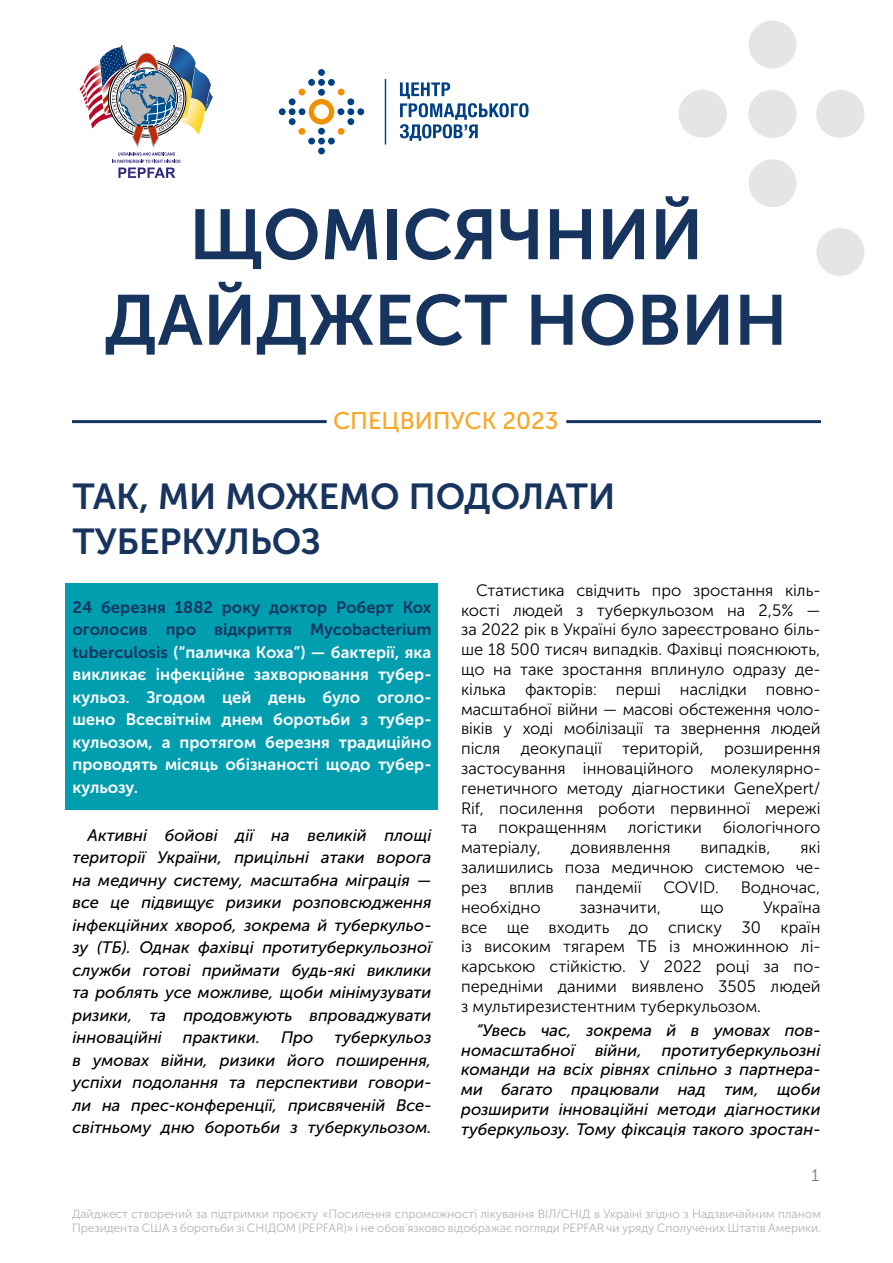
<style>
.page{position:relative;width:893px;height:1263px;background:#fff}
.page>*{position:absolute;margin:0;border:0;box-sizing:border-box;transform-origin:0 0}
.t1{font:70.5px/85.5px "Museo Sans Cyrl 700";color:#17345e;text-align:center}
.t2{font:36px/45px "Museo Sans Cyrl 700";color:#17345e}
.t3{font:24px "Museo Sans Cyrl 500";color:#faa627}
.t4{font:16.5px/19.8px "Museo Sans Cyrl 300";color:#000;text-align:justify}
.t5{font:italic 16.5px/22.5px "Museo Sans Cyrl 500";color:#000;text-align:justify}
.t6{font:16.5px/22.5px "Museo Sans Cyrl 700";color:#fff;text-align:justify}
.t7{font:16.5px "Museo Sans Cyrl 300";color:#717e85}
.t8{font:12px/14.4px "Museo Sans Cyrl 300";color:#b3b2b2}
.s1{color:#17355f}
</style>
<div class="page">
<div style="left:66px;top:583px;width:372px;height:226px;background:#009eaf"></div>
<div style="left:816px;top:228px;width:48px;height:48px;background:#e3e5e7;border-radius:50%"></div>
<svg style="left:679px;top:90px;width:48px;height:48px"></svg>
<div style="left:748px;top:90px;width:48px;height:48px;background:#e3e5e7;border-radius:24px"></div>
<div style="left:749px;top:159px;width:47px;height:48px;background:#e3e5e7;border-radius:50%"></div>
<div style="left:749px;top:21px;width:47px;height:47px;background:#e3e5e7;border-radius:50%"></div>
<svg style="left:816px;top:90px;width:48px;height:48px"></svg>
<div style="left:298px;top:89px;width:7px;height:7px;background:#f29100;border-radius:50%"></div>
<div style="left:338px;top:89px;width:7px;height:7px;background:#f29100;border-radius:50%"></div>
<div style="left:298px;top:128px;width:7px;height:7px;background:#f29100;border-radius:50%"></div>
<hr style="left:385px;top:79px;width:1px;height:66px;background:#004087">
<div style="left:318px;top:148px;width:7px;height:6px;background:#004087;border-radius:50%"></div>
<div style="left:318px;top:79px;width:7px;height:7px;background:#004087;border-radius:50%"></div>
<div style="left:318px;top:69px;width:7px;height:7px;background:#004087;border-radius:50%"></div>
<div style="left:308px;top:79px;width:7px;height:7px;background:#004087;border-radius:50%"></div>
<div style="left:328px;top:79px;width:7px;height:7px;background:#004087;border-radius:50%"></div>
<div style="left:357px;top:108px;width:7px;height:7px;background:#004087;border-radius:50%"></div>
<div style="left:289px;top:108px;width:7px;height:7px;background:#004087;border-radius:50%"></div>
<div style="left:279px;top:108px;width:7px;height:7px;background:#004087;border-radius:50%"></div>
<div style="left:289px;top:118px;width:7px;height:7px;background:#004087;border-radius:50%"></div>
<div style="left:289px;top:98px;width:7px;height:7px;background:#004087;border-radius:50%"></div>
<div style="left:318px;top:138px;width:7px;height:7px;background:#004087;border-radius:50%"></div>
<div style="left:328px;top:138px;width:7px;height:6px;background:#004087;border-radius:50%"></div>
<div style="left:308px;top:138px;width:7px;height:6px;background:#004087;border-radius:50%"></div>
<div style="left:347px;top:108px;width:7px;height:7px;background:#004087;border-radius:50%"></div>
<div style="left:347px;top:98px;width:7px;height:7px;background:#004087;border-radius:50%"></div>
<div style="left:347px;top:118px;width:7px;height:7px;background:#004087;border-radius:50%"></div>
<svg style="left:309px;top:99px;width:36px;height:36px"></svg>
<div style="left:318px;top:89px;width:7px;height:7px;background:#004087;border-radius:50%"></div>
<div style="left:299px;top:108px;width:6px;height:7px;background:#004087;border-radius:50%"></div>
<div style="left:318px;top:128px;width:7px;height:7px;background:#004087;border-radius:50%"></div>
<div style="left:338px;top:108px;width:6px;height:7px;background:#004087;border-radius:50%"></div>
<svg style="left:400px;top:82px;width:128px;height:59px"></svg>
<hr style="left:72px;top:420px;width:255px;height:3px;background:#17345e">
<hr style="left:566px;top:420px;width:255px;height:3px;background:#17345e">
<svg style="left:80px;top:45px;width:133px;height:133px"></svg>
<h1 class="t1" style="left:105px;top:192px;width:684px">ЩОМІСЯЧНИЙ<br>ДАЙДЖЕСТ НОВИН</h1>
<h3 class="t3" style="left:333px;top:407px;width:227px">СПЕЦВИПУСК 2023</h3>
<h2 class="t2" style="left:72px;top:474px;width:544px">ТАК, МИ МОЖЕМО ПОДОЛАТИ<br>ТУБЕРКУЛЬОЗ</h2>
<p class="t6" style="left:72px;top:596px;width:360px"><span class="s1">24 березня 1882 року доктор Роберт Кох оголосив про відкриття Mycobacterium tuberculosis</span> (“паличка Коха”) — бактерії, яка викликає інфекційне захворювання тубер&shy;кульоз. Згодом цей день було оголо&shy;шено Всесвітнім днем боротьби з тубер&shy;кульозом, а протягом березня традиційно проводять місяць обізнаності щодо тубер&shy;кульозу.</p>
<p class="t5" style="left:72px;top:824px;width:360px;text-indent:15px">Активні бойові дії на великій площі території України, прицільні атаки ворога на медичну систему, масштабна міграція — все це підвищує ризики розповсюдження інфекційних хвороб, зокрема й туберкульо&shy;зу (ТБ). Однак фахівці протитуберкульозної служби готові приймати будь-які виклики та роблять усе можливе, щоби мінімузувати ризики, та продовжують впроваджувати інноваційні</p>
<p class="t5" style="left:72px;top:1026px;width:360px;text-indent:262px">туберкульоз в умовах війни, ризики його поширення, успіхи подолання та перспективи говори&shy;ли на прес-конференції, присвяченій Все&shy;світньому дню боротьби з туберкульозом.</p>
<p class="t5" style="left:183px;top:1026px;width:79px">практики.</p>
<p class="t5" style="left:281px;top:1026px;width:34px">Про</p>
<p class="t4" style="left:461px;top:580px;width:361px;text-indent:15px">Статистика свідчить про зростання кіль&shy;кості людей з туберкульозом на 2,5% — за 2022 рік в Україні було зареєстровано біль&shy;ше 18 500 тисяч випадків. Фахівці пояснюють, що на таке зростання вплинуло одразу де&shy;кілька факторів: перші наслідки повно&shy;масштабної війни — масові обстеження чоло&shy;віків у ході мобілізації та звернення людей після деокупації територій, розширення застосування інноваційного молекулярно&shy;генетичного методу діагностики GeneXpert/ Rif, посилення роботи первинної мережі та</p>
<p class="t4" style="left:498px;top:818px;width:110px">покращенням</p>
<p class="t4" style="left:628px;top:818px;width:76px">логістики</p>
<p class="t4" style="left:723px;top:818px;width:99px">біологічного</p>
<p class="t4" style="left:461px;top:838px;width:82px">матеріалу,</p>
<p class="t4" style="left:571px;top:838px;width:101px">довиявлення</p>
<p class="t4" style="left:700px;top:838px;width:72px">випадків,</p>
<p class="t4" style="left:461px;top:838px;width:361px;text-indent:339px">які залишились поза медичною системою че&shy;рез</p>
<p class="t4" style="left:509px;top:877px;width:46px">вплив</p>
<p class="t4" style="left:576px;top:877px;width:67px">пандемії</p>
<p class="t4" style="left:663px;top:877px;width:57px">COVID.</p>
<p class="t4" style="left:741px;top:877px;width:81px">Водночас,</p>
<p class="t4" style="left:461px;top:897px;width:81px">необхідно</p>
<p class="t4" style="left:580px;top:897px;width:83px">зазначити,</p>
<p class="t4" style="left:700px;top:897px;width:25px">що</p>
<p class="t4" style="left:461px;top:897px;width:361px;text-indent:302px">Україна все ще входить до списку 30 країн із високим тягарем ТБ із множинною лі&shy;карською стійкістю. У 2022 році за по&shy;передніми даними виявлено 3505 людей з мультирезистентним туберкульозом.</p>
<p class="t5" style="left:461px;top:1020px;width:361px;line-height:19.8px;text-indent:15px">“Увесь час, зокрема й в умовах пов&shy;номасштабної війни, протитуберкульозні команди на всіх рівнях спільно з партнера&shy;ми багато працювали над тим, щоби розширити інноваційні методи діагностики туберкульозу. Тому фіксація такого зростан-</p>
<p class="t7" style="left:812px;top:1166px;width:9px">1</p>
<p class="t8" style="left:72px;top:1207px;width:750px">Дайджест створений за підтримки проєкту «Посилення спроможності лікування ВІЛ/СНІД в Україні згідно з Надзвичайним планом<br>Президента США з боротьби зі СНІДОМ (PEPFAR)» і не обов’язково відображає погляди PEPFAR чи уряду Сполучених Штатів Америки.</p>
</div>
